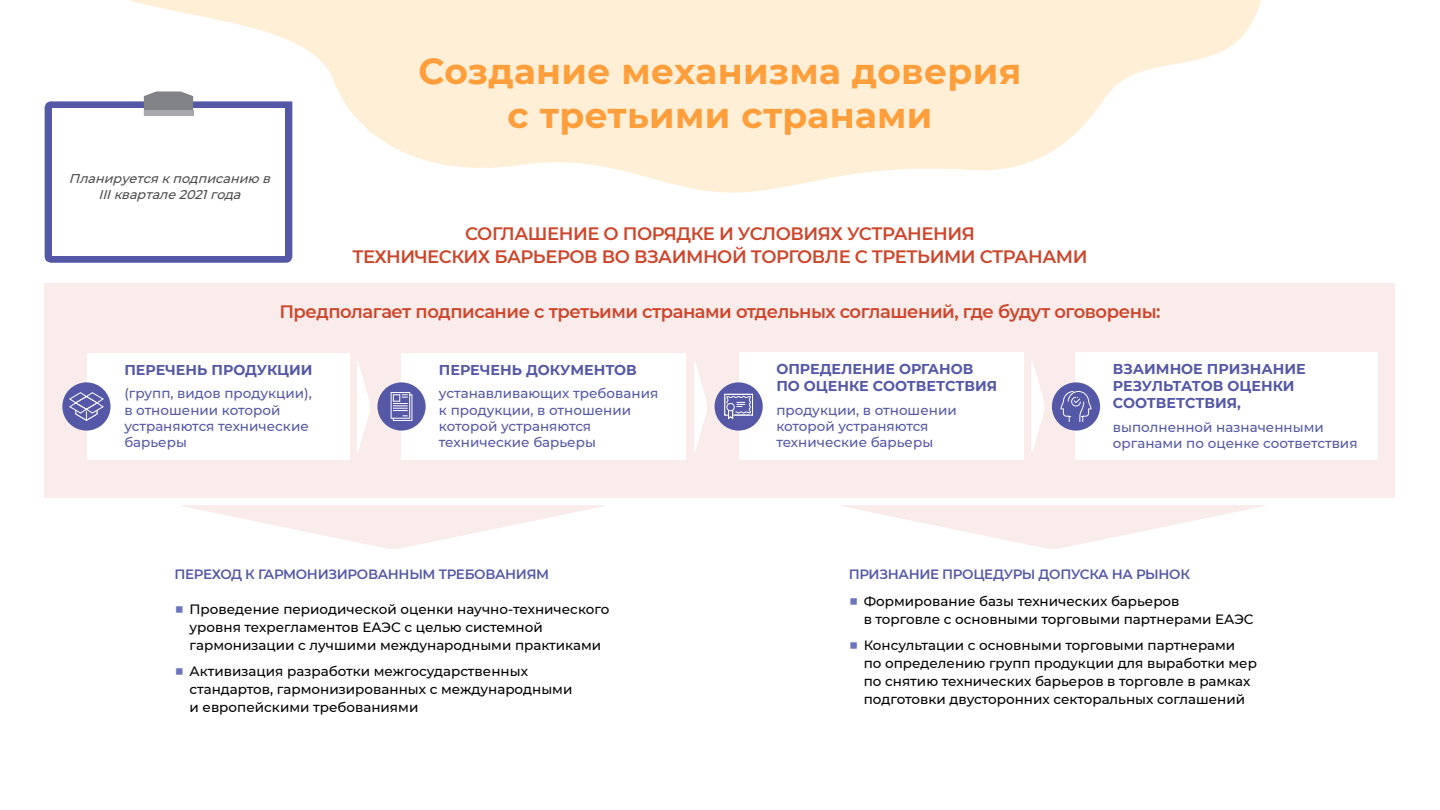
<style>
.page{position:relative;width:1440px;height:810px;background:#fff}
.page>*{position:absolute;margin:0;border:0;box-sizing:border-box;transform-origin:0 0}
.t1{font:700 36px/43.2px "Montserrat";letter-spacing:.01em;color:#ff9e3b;text-align:center}
.t2{font:600 18px/22.5px "Montserrat";letter-spacing:-.025em;color:#cd462c;text-align:center}
.t3{font:700 14.25px/17.1px "Montserrat";color:#5558a6}
.t4{font:500 13.5px/18px "Montserrat";color:#000}
.t5{font:500 13.5px/16.2px "Montserrat";color:#5558a6}
.t6{font:600 13.5px "Montserrat";letter-spacing:-.025em;color:#5558a6}
.Text{font:italic 500 12.75px/15.3px "Montserrat";color:#4d4d4d;text-align:center}
.s1{font-weight:600;font-size:16.5px;color:#6b74be}
</style>
<div class="page">
<div style="left:45px;top:284px;width:1350px;height:214px;background:#faecea"></div>
<div style="left:1075px;top:352px;width:303px;height:108px;background:#fff"></div>
<div style="left:1052px;top:382px;width:48px;height:49px;background:#5558a6;border-radius:50%"></div>
<svg style="left:1061px;top:391px;width:31px;height:31px"></svg>
<div style="left:401px;top:353px;width:285px;height:107px;background:#fff"></div>
<div style="left:377px;top:382px;width:49px;height:49px;background:#5558a6;border-radius:50%"></div>
<svg style="left:390px;top:392px;width:23px;height:29px"></svg>
<div style="left:87px;top:353px;width:262px;height:107px;background:#fff"></div>
<div style="left:62px;top:382px;width:49px;height:49px;background:#5558a6;border-radius:50%"></div>
<svg style="left:69px;top:392px;width:35px;height:29px"></svg>
<div style="left:739px;top:353px;width:285px;height:107px;background:#fff"></div>
<div style="left:715px;top:382px;width:48px;height:49px;background:#5558a6;border-radius:50%"></div>
<svg style="left:724px;top:394px;width:29px;height:26px"></svg>
<svg style="left:357px;top:361px;width:13px;height:91px"></svg>
<svg style="left:694px;top:361px;width:13px;height:91px"></svg>
<svg style="left:1031px;top:361px;width:13px;height:90px"></svg>
<svg style="left:181px;top:505px;width:424px;height:44px"></svg>
<svg style="left:841px;top:505px;width:424px;height:44px"></svg>
<svg style="left:129px;top:0;width:1132px;height:193px;fill:#feefd6"></svg>
<svg style="left:45px;top:91px;width:247px;height:172px"></svg>
<div style="left:144px;top:110px;width:49px;height:6px;background:#a8a9ad"></div>
<p class="Text" style="left:69px;top:171px;width:207px">Планируетсякподписанию в<br>IIIквартале2021года</p>
<h2 class="t1" style="left:419px;top:48px;width:604px">Создание механизма доверия с третьими странами</h2>
<h1 class="t2" style="left:352px;top:222px;width:737px">СОГЛАШЕНИЕ О ПОРЯДКЕ И УСЛОВИЯХ УСТРАНЕНИЯ<br>ТЕХНИЧЕСКИХ БАРЬЕРОВ ВО ВЗАИМНОЙ ТОРГОВЛЕ С ТРЕТЬИМИ СТРАНАМИ</h1>
<h1 class="t2" style="left:279px;top:299px;width:883px">Предполагает подписание с третьими странами отдельных соглашений, где будут оговорены:</h1>
<p class="t3" style="left:124px;top:360px;width:190px">ПЕРЕЧЕНЬ ПРОДУКЦИИ</p>
<p class="t5" style="left:124px;top:385px;width:189px">(групп, видов продукции), в отношении которой устраняются технические барьеры</p>
<p class="t3" style="left:439px;top:360px;width:199px">ПЕРЕЧЕНЬ ДОКУМЕНТОВ</p>
<p class="t5" style="left:439px;top:385px;width:221px">устанавливающих требования к продукции, в отношении которой устраняются технические барьеры</p>
<h1 class="t6" style="left:175px;top:565px;width:376px">ПЕРЕХОД К ГАРМОНИЗИРОВАННЫМ ТРЕБОВАНИЯМ</h1>
<p class="t4" style="left:190px;top:600px;width:421px;text-indent:-15px"><span class="s1">■</span> Проведение периодической оценки научно-технического уровня техрегламентов ЕАЭС с целью системной гармонизации с лучшими международными практиками</p>
<p class="t4" style="left:190px;top:662px;width:384px;text-indent:-15px"><span class="s1">■</span> Активизация разработки межгосударственных стандартов, гармонизированных с международными и европейскими требованиями</p>
<p class="t3" style="left:776px;top:360px;width:199px">ОПРЕДЕЛЕНИЕ ОРГАНОВ</p>
<p class="t3" style="left:776px;top:377px;width:222px">ПО ОЦЕНКЕ СООТВЕТСТВИЯ</p>
<p class="t5" style="left:776px;top:402px;width:182px">продукции, в отношении которой устраняются технические барьеры</p>
<p class="t3" style="left:1113px;top:359px;width:194px">ВЗАИМНОЕ ПРИЗНАНИЕ<br>РЕЗУЛЬТАТОВ ОЦЕНКИ<br>СООТВЕТСТВИЯ,</p>
<p class="t5" style="left:1113px;top:418px;width:246px">выполненной назначенными органами по оценке соответствия</p>
<h1 class="t6" style="left:849px;top:565px;width:343px">ПРИЗНАНИЕ ПРОЦЕДУРЫ ДОПУСКА НА РЫНОК</h1>
<p class="t4" style="left:864px;top:592px;width:391px;text-indent:-15px"><span class="s1">■</span> Формирование базы технических барьеров<br>в торговле с основными торговыми партнерами ЕАЭС</p>
<p class="t4" style="left:864px;top:636px;width:395px;text-indent:-15px"><span class="s1">■</span> Консультации с основными торговыми партнерами<br>по определению групп продукции для выработки мер по снятию технических барьеров в торговле в рамках подготовки двусторонних секторальных соглашений</p>
</div>
